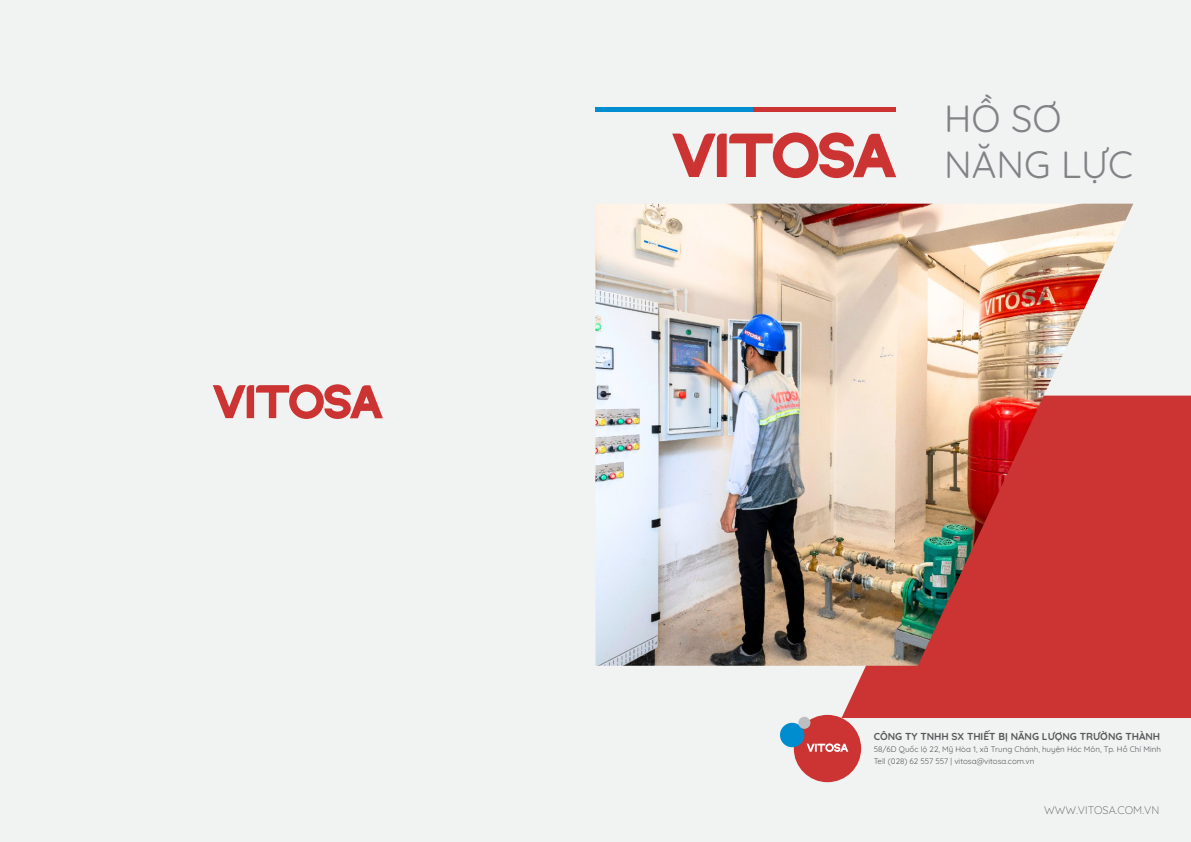
<style>
.page{position:relative;width:1191px;height:842px;background:#fff}
.page>*{position:absolute;margin:0;border:0;box-sizing:border-box;transform-origin:0 0}
.t1{font:38px/45.6px "Quicksand";color:#808285}
.t2{font:300 11px "Quicksand";color:#58595b}
.t3{font:700 10.1px "Quicksand";color:#58595b}
.t4{font:8px/12.4px "Quicksand";color:#58595b}
</style>
<div class="page">
<div style="left:0;top:0;width:595px;height:842px;background:#f1f2f2"></div>
<div style="left:595px;top:0;width:596px;height:842px;background:#f1f2f2"></div>
<svg style="left:672px;top:132px;width:224px;height:46px"></svg>
<svg style="left:213px;top:384px;width:170px;height:35px"></svg>
<div style="left:841px;top:396px;width:350px;height:322px;background:#cb3433"></div>
<img style="left:595px;top:204px;width:538px;height:462px">
<hr style="left:595px;top:107px;width:301px;height:4px;background:#cb3433">
<hr style="left:595px;top:107px;width:157px;height:4px;background:#008dd0">
<div style="left:794px;top:715px;width:67px;height:67px;background:#cb3433;border-radius:50%"></div>
<div style="left:780px;top:723px;width:24px;height:24px;background:#008dd0;border-radius:50%"></div>
<div style="left:798px;top:717px;width:12px;height:12px;background:#bcbec0;border-radius:50%"></div>
<svg style="left:806px;top:743px;width:42px;height:9px"></svg>
<h1 class="t1" style="left:944px;top:92px;width:190px">HỒ SƠ<br>NĂNG LỰC</h1>
<p class="t3" style="left:873px;top:728px;width:288px">CÔNG TY TNHH SX THIẾT BỊ NĂNG LƯỢNG TRƯỜNG THÀNH</p>
<p class="t4" style="left:873px;top:742px;width:289px">58/6D Quốc lộ 22, Mỹ Hòa 1, xã Trung Chánh, huyện Hóc Môn, Tp. Hồ Chí Minh<br>Tell (028) 62 557 557 | vitosa@vitosa.com.vn</p>
<h2 class="t2" style="left:1044px;top:801px;width:117px">WWW.VITOSA.COM.VN</h2>
</div>
